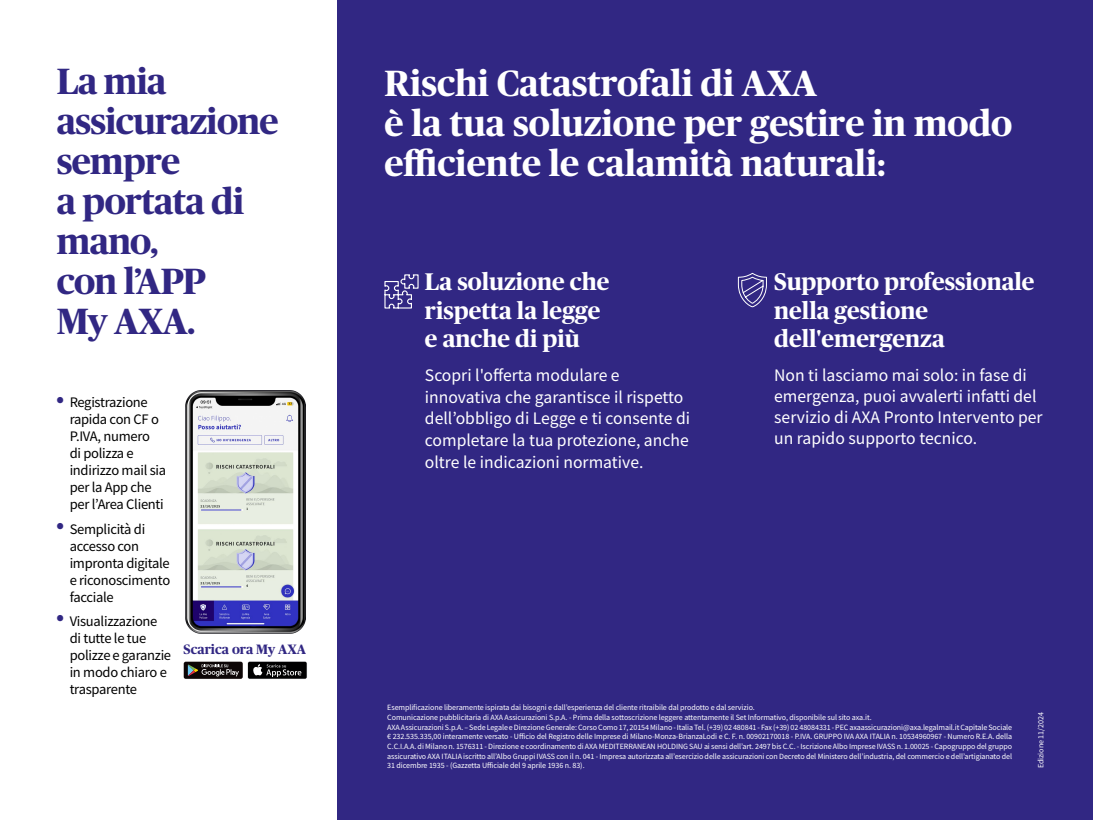
<style>
.page{position:relative;width:1093px;height:820px;background:#fff}
.page>*{position:absolute;margin:0;border:0;box-sizing:border-box;transform-origin:0 0}
.t1{font:700 36.4px/40px "Publico Headline";color:#fff}
.t2{font:700 36.4px/40px "Publico Headline";letter-spacing:-.02em;color:#312783}
.t3{font:700 24px/28.8px "Publico Headline";color:#fff}
.t4{font:17.6px/21.6px "Source Sans Pro";color:#fff}
.t5{font:14.52px/17px "Source Sans Pro";letter-spacing:-.02em;color:#000}
.t6{font:700 13.56px "Publico Headline";color:#312783}
.t7{font:8px/9.6px "Source Sans Pro";letter-spacing:-.01em;color:#fff}
.s1{font-size:26.24px;color:#312783}
</style>
<div class="page">
<div style="left:338px;top:0;width:755px;height:819px;background:#312783"></div>
<div style="left:248px;top:661px;width:59px;height:17px;background:#000;border-radius:2px"></div>
<svg style="left:253px;top:664px;width:48px;height:12px"></svg>
<svg style="left:183px;top:661px;width:60px;height:17px"></svg>
<img style="left:185px;top:390px;width:121px;height:243px">
<svg style="left:737px;top:272px;width:30px;height:35px"></svg>
<svg style="left:384px;top:274px;width:35px;height:35px"></svg>
<h1 class="t2" style="left:57px;top:59px;width:223px">La mia assicurazione sempre<br>a portata di mano,<br>con l’APP<br>My AXA.</h1>
<h3 class="t5" style="left:70px;top:394px;width:98px;text-indent:-13px"><span class="s1">•</span> Registrazione rapida con CF o<br>P.IVA, numero<br>di polizza e indirizzo mail sia per la App che per l’Area Clienti</h3>
<h3 class="t5" style="left:70px;top:520px;width:102px;text-indent:-13px"><span class="s1">•</span> Semplicità di accesso con impronta digitale e riconoscimento facciale</h3>
<h3 class="t5" style="left:70px;top:612px;width:103px;text-indent:-13px"><span class="s1">•</span> Visualizzazione di tutte le tue polizze e garanzie in modo chiaro e trasparente</h3>
<h3 class="t6" style="left:183px;top:639px;width:124px">Scarica ora My AXA</h3>
<h1 class="t1" style="left:384px;top:61px;width:629px">Rischi Catastrofali di AXA<br>è la tua soluzione per gestire in modo efficiente le calamità naturali:</h1>
<h2 class="t3" style="left:425px;top:265px;width:186px">La soluzione che rispetta la legge e anche di più</h2>
<h3 class="t4" style="left:425px;top:364px;width:267px">Scopri l'offerta modulare e innovativa che garantisce il rispetto dell’obbligo di Legge e ti consente di completare la tua protezione, anche oltre le indicazioni normative.</h3>
<h2 class="t3" style="left:774px;top:265px;width:262px">Supporto professionale nella gestione dell'emergenza</h2>
<h3 class="t4" style="left:774px;top:364px;width:270px;line-height:21.1px">Non ti lasciamo mai solo: in fase di emergenza, puoi avvalerti infatti del servizio di AXA Pronto Intervento per un rapido supporto tecnico.</h3>
<p class="t7" style="left:387px;top:702px;width:626px">Esemplificazione liberamente ispirata dai bisogni e dall’esperienza del cliente ritraibile dal prodotto e dal servizio.<br>Comunicazione pubblicitaria di AXA Assicurazioni S.p.A. - Prima della sottoscrizione leggere attentamente il Set Informativo, disponibile sul sito axa.it.<br>AXA Assicurazioni S.p.A. – Sede Legale e Direzione Generale: Corso Como 17, 20154 Milano - Italia Tel. (+39) 02 480841 - Fax (+39) 02 48084331 - PEC axaassicurazioni@axa.legalmail.it Capitale Sociale € 232.535.335,00 interamente versato - Ufficio del Registro delle Imprese di Milano-Monza-BrianzaLodi e C. F. n. 00902170018 - P.IVA. GRUPPO IVA AXA ITALIA n. 10534960967 - Numero R.E.A. della C.C.I.A.A. di Milano n. 1576311 - Direzione e coordinamento di AXA MEDITERRANEAN HOLDING SAU ai sensi dell’art. 2497 bis C.C. - Iscrizione Albo Imprese IVASS n. 1.00025 - Capogruppo del gruppo assicurativo AXA ITALIA iscritto all’Albo Gruppi IVASS con il n. 041 - Impresa autorizzata all’esercizio delle assicurazioni con Decreto del Ministero dell’industria, del commercio e dell’artigianato del 31 dicembre 1935 - (Gazzetta Ufficiale del 9 aprile 1936 n. 83).</p>
<p class="t7" style="left:1036px;top:767px;width:57px;rotate:-90deg">Edizione 11/2024</p>
</div>
